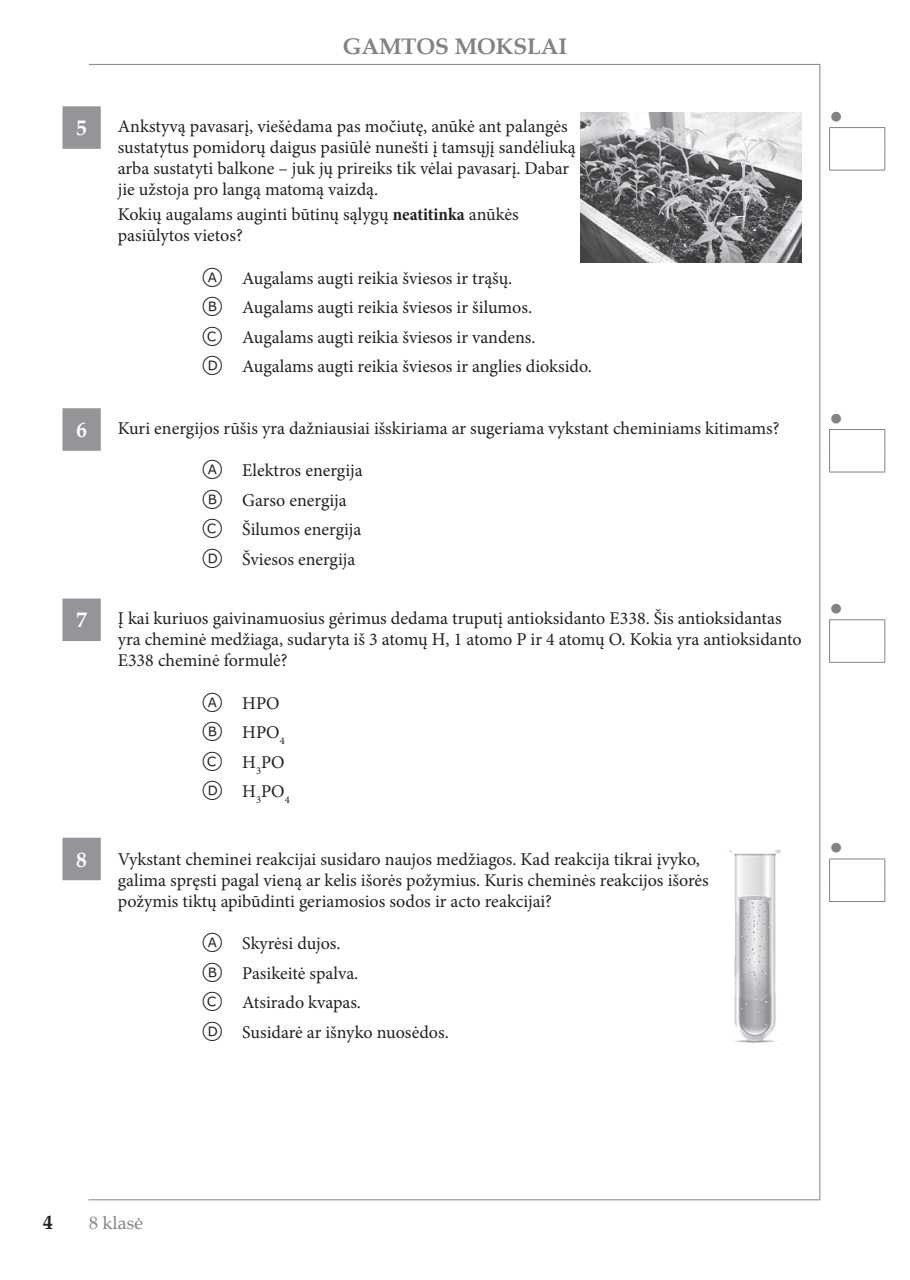
<style>
.page{position:relative;width:910px;height:1280px;background:#fff}
.page>*{position:absolute;margin:0;border:0;box-sizing:border-box;transform-origin:0 0}
.t1{font:700 22.5px "Book Antiqua";color:#808285}
.t2{font:22.5px "Arial";color:#808285}
.t3{font:700 21px "Book Antiqua";color:#fff}
.t4{font:700 19.5px "Book Antiqua";color:#231f20}
.t5{font:18px/29.5px "Minion Pro";color:#231f20}
.t6{font:18px "Book Antiqua";color:#808285}
.s1{font-weight:700;font-stretch:condensed}
.s2{font-family:"TIMSS options";font-size:24px}
</style>
<div class="page">
<hr style="left:89px;top:64px;width:731px;height:1px;background:#808285">
<hr style="left:819px;top:64px;width:1px;height:1136px;background:#808285">
<hr style="left:88px;top:1199px;width:732px;height:1px;background:#808285">
<svg style="left:63px;top:106px;width:38px;height:774px"></svg>
<hr style="left:829px;top:127px;width:56px;height:1px;background:#808285">
<svg style="left:829px;top:128px;width:1px;height:42px"></svg>
<svg style="left:884px;top:128px;width:1px;height:42px"></svg>
<hr style="left:829px;top:170px;width:56px;height:1px;background:#808285">
<hr style="left:829px;top:429px;width:56px;height:1px;background:#808285">
<svg style="left:829px;top:430px;width:1px;height:42px"></svg>
<svg style="left:884px;top:430px;width:1px;height:42px"></svg>
<hr style="left:829px;top:472px;width:56px;height:1px;background:#808285">
<hr style="left:829px;top:619px;width:56px;height:1px;background:#808285">
<svg style="left:829px;top:620px;width:1px;height:42px"></svg>
<svg style="left:884px;top:620px;width:1px;height:42px"></svg>
<hr style="left:829px;top:662px;width:56px;height:1px;background:#808285">
<hr style="left:829px;top:859px;width:56px;height:1px;background:#808285">
<svg style="left:829px;top:859px;width:1px;height:42px"></svg>
<svg style="left:884px;top:859px;width:1px;height:42px"></svg>
<hr style="left:829px;top:901px;width:56px;height:1px;background:#808285">
<img style="left:580px;top:113px;width:221px;height:149px">
<img style="left:729px;top:850px;width:52px;height:193px">
<p class="t1" style="left:343px;top:31px;width:226px">GAMTOS MOKSLAI</p>
<p class="t3" style="left:76px;top:114px;width:12px">5</p>
<p class="t5" style="left:118px;top:116px;width:460px;line-height:21px">Ankstyvą pavasarį, viešėdama pas močiutę, anūkė ant palangės sustatytus pomidorų daigus pasiūlė nunešti į tamsųjį sandėliuką arba sustatyti balkone – juk jų prireiks tik vėlai pavasarį. Dabar jie užstoja pro langą matomą vaizdą.</p>
<p class="t5" style="left:118px;top:204px;width:403px;line-height:21px">Kokių augalams auginti būtinų sąlygų <span class="s1">neatitinka</span> anūkės pasiūlytos vietos?</p>
<p class="t5" style="left:203px;top:263px;width:391px"><span class="s2">A</span> Augalams augti reikia šviesos ir trąšų.<br><span class="s2">B</span> Augalams augti reikia šviesos ir šilumos.<br><span class="s2">C</span> Augalams augti reikia šviesos ir vandens.<br><span class="s2">D</span> Augalams augti reikia šviesos ir anglies dioksido.</p>
<p class="t3" style="left:76px;top:416px;width:12px">6</p>
<p class="t5" style="left:118px;top:414px;width:663px">Kuri energijos rūšis yra dažniausiai išskiriama ar sugeriama vykstant cheminiams kitimams?</p>
<p class="t5" style="left:203px;top:456px;width:161px"><span class="s2">A</span> Elektros energija<br><span class="s2">B</span> Garso energija<br><span class="s2">C</span> Šilumos energija<br><span class="s2">D</span> Šviesos energija</p>
<p class="t3" style="left:76px;top:606px;width:12px">7</p>
<p class="t5" style="left:118px;top:608px;width:685px;line-height:21px">Į kai kuriuos gaivinamuosius gėrimus dedama truputį antioksidanto E338. Šis antioksidantas yra cheminė medžiaga, sudaryta iš 3 atomų H, 1 atomo P ir 4 atomų O. Kokia yra antioksidanto<br>E338 cheminė formulė?</p>
<p class="t5" style="left:203px;top:688px;width:88px"><span class="s2">A</span> HPO<br><span class="s2">B</span> HPO<sub>4<br></sub><span class="s2">C</span> H<sub>3</sub>PO<br><span class="s2">D</span> H<sub>3</sub>PO<sub>4</sub></p>
<p class="t3" style="left:76px;top:845px;width:12px">8</p>
<p class="t5" style="left:118px;top:849px;width:593px;line-height:21px">Vykstant cheminei reakcijai susidaro naujos medžiagos. Kad reakcija tikrai įvyko, galima spręsti pagal vieną ar kelis išorės požymius. Kuris cheminės reakcijos išorės požymis tiktų apibūdinti geriamosios sodos ir acto reakcijai?</p>
<p class="t5" style="left:203px;top:929px;width:248px"><span class="s2">A</span> Skyrėsi dujos.<br><span class="s2">B</span> Pasikeitė spalva.<br><span class="s2">C</span> Atsirado kvapas.<br><span class="s2">D</span> Susidarė ar išnyko nuosėdos.</p>
<p class="t2" style="left:830px;top:100px;width:15px">●</p>
<p class="t2" style="left:830px;top:402px;width:15px">●</p>
<p class="t2" style="left:830px;top:592px;width:15px">●</p>
<p class="t2" style="left:830px;top:831px;width:15px">●</p>
<p class="t4" style="left:43px;top:1209px;width:11px">4</p>
<p class="t6" style="left:89px;top:1210px;width:56px">8 klasė</p>
</div>
